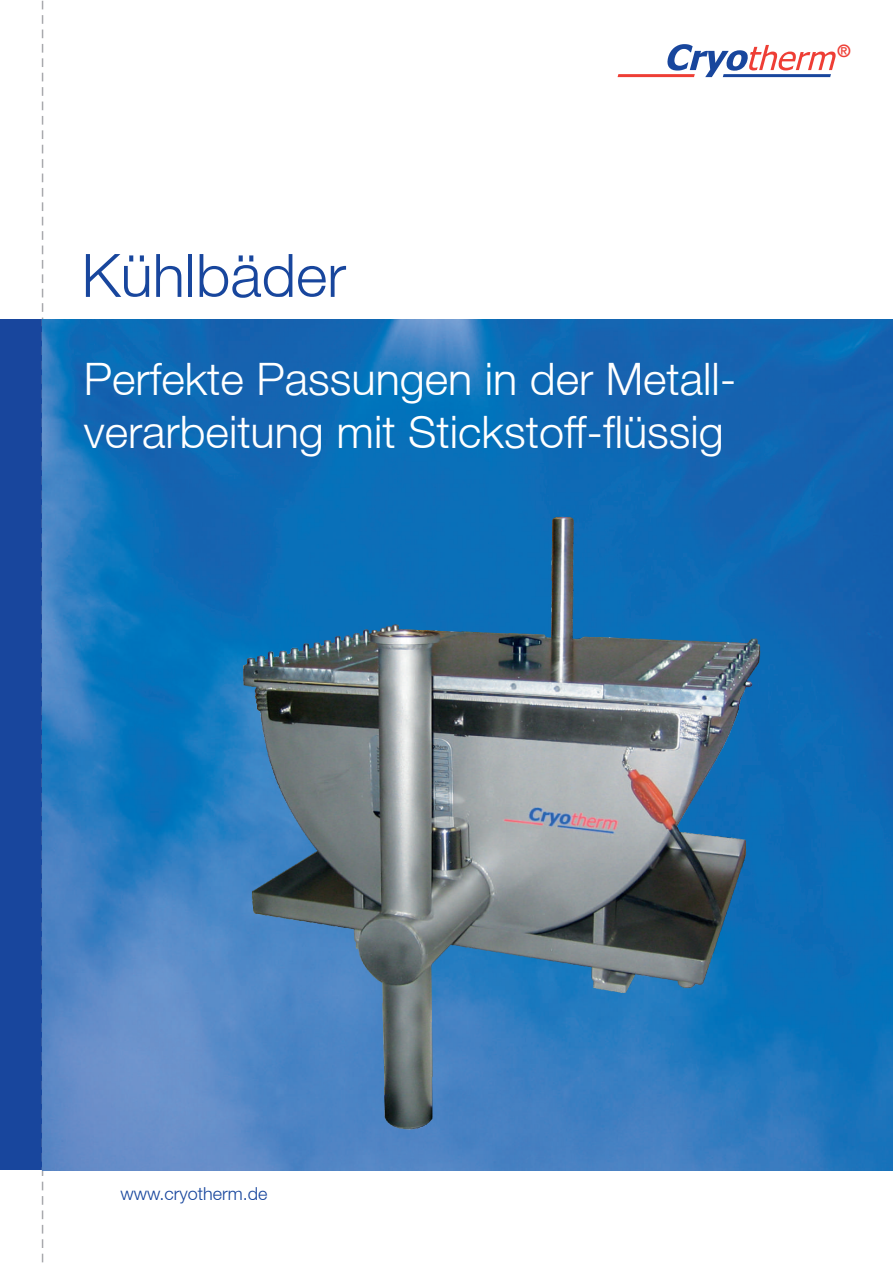
<style>
.page{position:relative;width:893px;height:1263px;background:#fff}
.page>*{position:absolute;margin:0;border:0;box-sizing:border-box;transform-origin:0 0}
.t1{font:300 60px "Helvetica Neue LT";color:#18469d}
.t2{font:300 45px/53.1px "Helvetica Neue LT";color:#fff}
.t3{font:300 18px "Helvetica Neue LT";color:#18469d}
.t4{font:500 condensed 17.25px "Helvetica Neue LT";color:#ee3e35}
</style>
<div class="page">
<div style="left:0;top:320px;width:43px;height:850px;background:#18469d"></div>
<svg style="left:42px;top:1px;width:1px;height:1262px"></svg>
<img style="left:43px;top:320px;width:850px;height:850px">
<img style="left:195px;top:491px;width:608px;height:647px">
<svg style="left:618px;top:44px;width:218px;height:33px"></svg>
<h1 class="t1" style="left:82px;top:254px;width:266px">Kühlbäder</h1>
<p class="t2" style="left:84px;top:356px;width:654px">Perfekte Passungen in der Metall&shy;verarbeitung mit Stickstoff-flüssig</p>
<p class="t4" style="left:837px;top:40px;width:15px">®</p>
<p class="t3" style="left:120px;top:1187px;width:149px">www.cryotherm.de</p>
</div>
